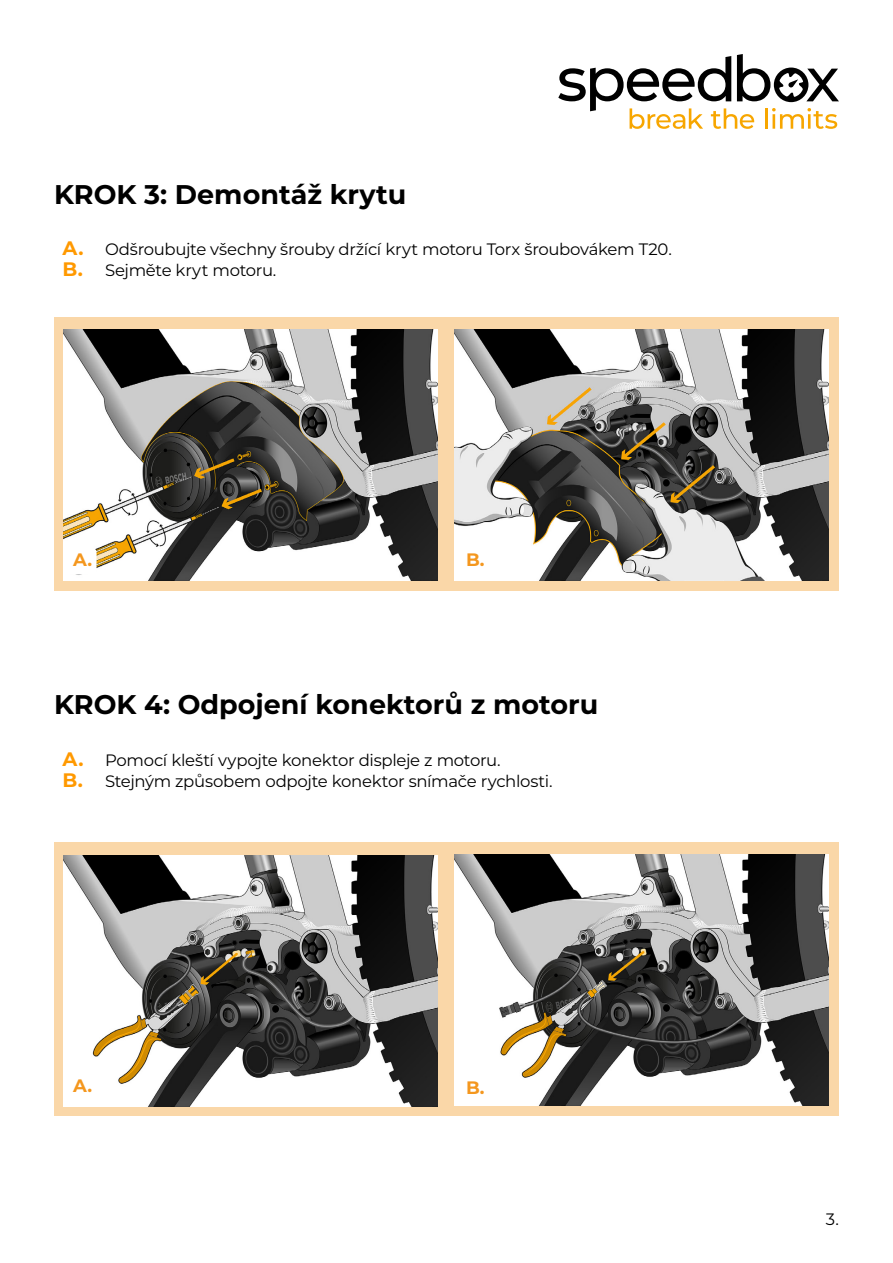
<style>
.page{position:relative;width:893px;height:1263px;background:#fff}
.page>*{position:absolute;margin:0;border:0;box-sizing:border-box;transform-origin:0 0}
.t1{font:700 27px "Montserrat";color:#000}
.t2{font:700 18px "Montserrat";color:#f4971e}
.t3{font:16.5px "Montserrat";letter-spacing:-.02em;color:#000}
.s1{font-weight:700;font-size:19.5px;color:#f90}
</style>
<div class="page">
<svg style="left:558px;top:54px;width:281px;height:75px"></svg>
<div style="left:54px;top:317px;width:785px;height:274px;background:#fad7a8"></div>
<svg style="left:54px;top:842px;width:785px;height:274px;background:#f2d2a8"></svg>
<img style="left:63px;top:330px;width:375px;height:251px">
<img style="left:63px;top:855px;width:375px;height:251px">
<img style="left:454px;top:329px;width:374px;height:251px">
<img style="left:454px;top:855px;width:374px;height:250px">
<div style="left:67px;top:548px;width:30px;height:27px;background:#fff;border-radius:4px"></div>
<p class="t1" style="left:54px;top:175px;width:354px">KROK 3: Demontáž krytu</p>
<p class="t3" style="left:63px;top:238px;width:611px"><span class="s1">A.</span> Odšroubujte všechny šrouby držící kryt motoru Torx šroubovákem T20.</p>
<p class="t3" style="left:63px;top:259px;width:215px"><span class="s1">B.</span> Sejměte kryt motoru.</p>
<p class="t2" style="left:73px;top:547px;width:21px">A.</p>
<p class="t2" style="left:466px;top:547px;width:20px">B.</p>
<p class="t1" style="left:54px;top:685px;width:546px">KROK 4: Odpojení konektorů z motoru</p>
<p class="t3" style="left:63px;top:749px;width:440px"><span class="s1">A.</span> Pomocí kleští vypojte konektor displeje z motoru.</p>
<p class="t3" style="left:63px;top:770px;width:492px"><span class="s1">B.</span> Stejným způsobem odpojte konektor snímače rychlosti.</p>
<p class="t2" style="left:73px;top:1072px;width:21px">A.</p>
<p class="t2" style="left:466px;top:1074px;width:20px">B.</p>
<p class="t3" style="left:826px;top:1207px;width:15px">3.</p>
</div>
